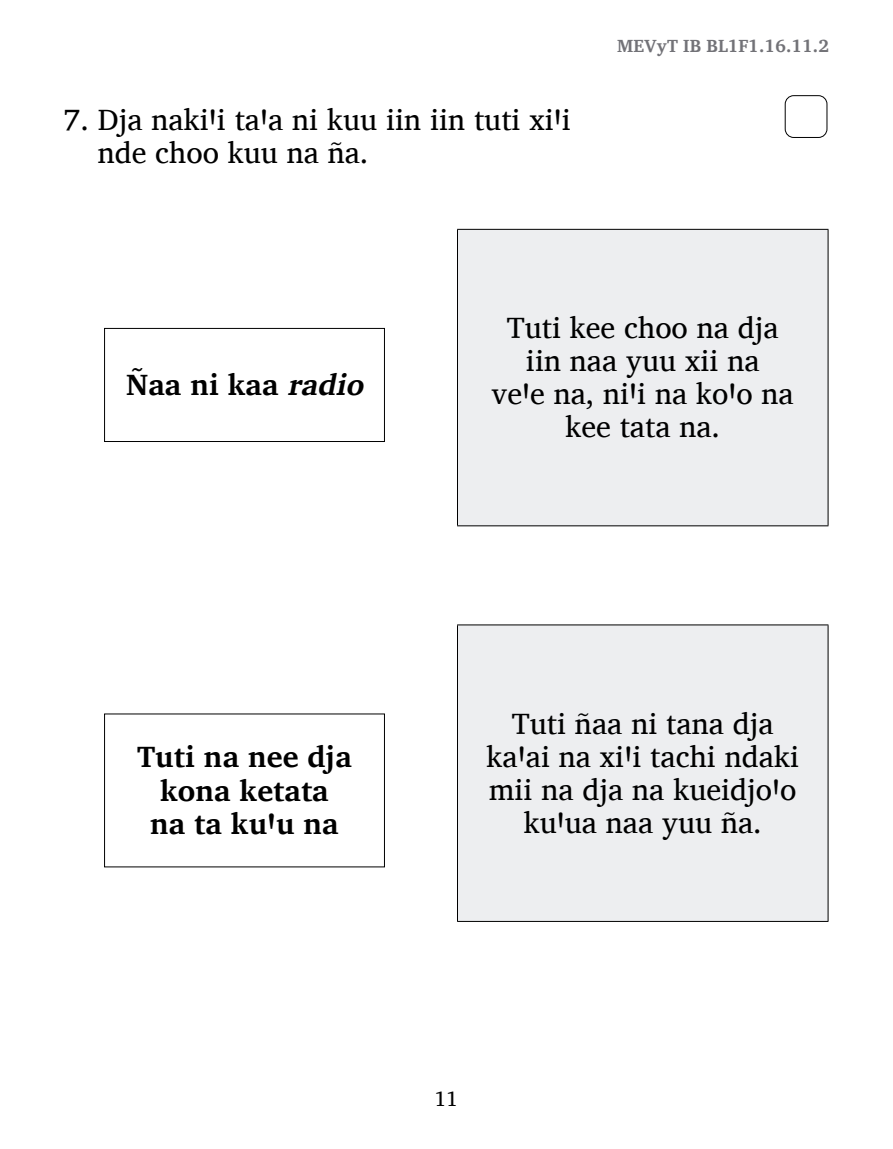
<style>
.page{position:relative;width:893px;height:1149px;background:#fff}
.page>*{position:absolute;margin:0;border:0;box-sizing:border-box;transform-origin:0 0}
.t1{font:30px/33px "Charis SIL";color:#000;text-align:center}
.t2{font:700 30px/33px "Charis SIL Am Area";color:#000;text-align:center}
.t3{font:21px "Charis SIL Am Area";color:#000}
.t4{font:700 18px "Charis SIL";color:#727277}
.s1{font-style:italic}
.s2{font-family:"Charis SIL"}
</style>
<div class="page">
<div style="left:785px;top:95px;width:42px;height:43px;border:1px solid #000;border-radius:9px"></div>
<div style="left:104px;top:328px;width:281px;height:114px;border:1px solid #000"></div>
<div style="left:104px;top:713px;width:281px;height:154px;border:1px solid #000"></div>
<svg style="left:457px;top:230px;width:371px;height:690px;fill:#edeef0"></svg>
<hr style="left:457px;top:229px;width:371px;height:1px;background:#000">
<hr style="left:457px;top:230px;width:1px;height:295px;background:#000">
<hr style="left:828px;top:230px;width:1px;height:295px;background:#000">
<hr style="left:457px;top:525px;width:371px;height:1px;background:#000">
<hr style="left:457px;top:624px;width:371px;height:1px;background:#000">
<hr style="left:457px;top:625px;width:1px;height:295px;background:#000">
<hr style="left:828px;top:625px;width:1px;height:295px;background:#000">
<hr style="left:457px;top:920px;width:371px;height:1px;background:#000">
<p class="t1" style="left:98px;top:103px;width:475px;text-align:left;text-indent:-34px">7. Dja nakiꞌi taꞌa ni kuu iin iin tuti xiꞌi nde choo kuu na ña.</p>
<p class="t4" style="left:617px;top:35px;width:214px">MEVyT IB BL1F1.16.11.2</p>
<p class="t2" style="left:126px;top:368px;width:249px">Ñaa ni kaa <span class="s1">radio</span></p>
<p class="t1" style="left:492px;top:311px;width:304px">Tuti kee choo na dja iin naa yuu xii na<br>veꞌe na, niꞌi na koꞌo na kee tata na.</p>
<p class="t2" style="left:137px;top:740px;width:216px">Tuti na nee dja kona ketata<br>na ta ku<span class="s2">ꞌ</span>u na</p>
<p class="t1" style="left:486px;top:706px;width:314px">Tuti ñaa ni tana dja kaꞌai na xiꞌi tachi ndaki mii na dja na kueidjoꞌo kuꞌua naa yuu ña.</p>
<p class="t3" style="left:435px;top:1086px;width:25px">11</p>
</div>
